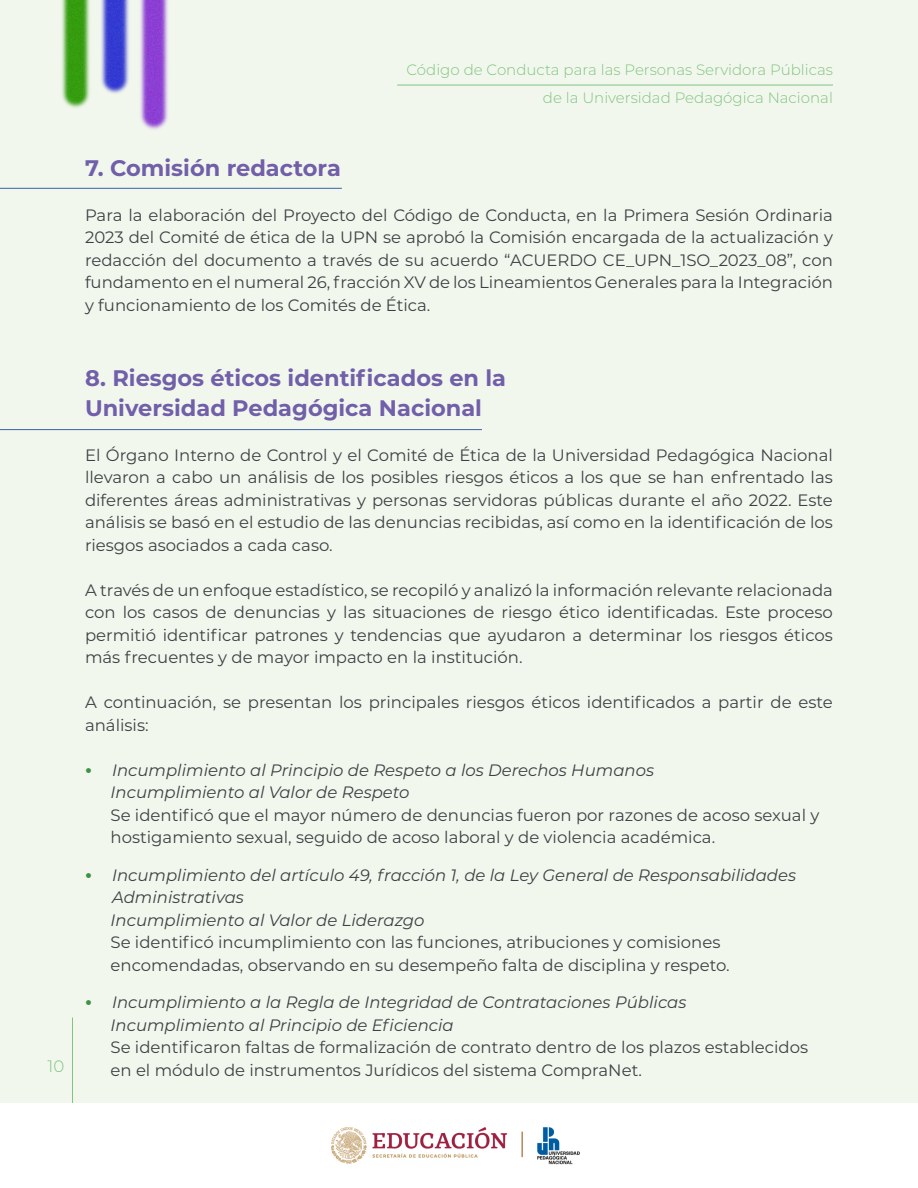
<style>
.page{position:relative;width:918px;height:1188px;background:#fff}
.page>*{position:absolute;margin:0;border:0;box-sizing:border-box;transform-origin:0 0}
.t1{font:700 22.5px "Montserrat";color:#715fa9}
.t2{font:16.5px/22.5px "Montserrat";color:#3d4144}
.t3{font:italic 16.5px/22.5px "Montserrat";color:#3d4144}
.t4{font:300 16.5px "Montserrat";color:#81c480}
.t5{font:300 15px/28.5px "Montserrat";color:#81c480;text-align:right}
.s1{font-weight:700;font-style:normal;font-size:19.5px;color:#3c9343}
</style>
<div class="page">
<div style="left:0;top:0;width:918px;height:1103px;background:#f2f7ee"></div>
<hr style="left:397px;top:85px;width:436px;height:1px;background:#81c480">
<img style="left:331px;top:1127px;width:249px;height:38px">
<img style="left:61px;top:0;width:107px;height:130px">
<hr style="left:72px;top:1017px;width:1px;height:86px;background:#81c480">
<hr style="left:0;top:188px;width:342px;height:1px;background:#3a61ad">
<hr style="left:0;top:429px;width:482px;height:1px;background:#3a61ad">
<p class="t5" style="left:407px;top:55px;width:428px">Código de Conducta para las Personas Servidora Públicas de la Universidad Pedagógica Nacional</p>
<p class="t1" style="left:85px;top:151px;width:257px">7. Comisión redactora</p>
<p class="t2" style="left:85px;top:203px;width:750px;text-align:justify">Para la elaboración del Proyecto del Código de Conducta, en la Primera Sesión Ordinaria 2023 del Comité de ética de la UPN se aprobó la Comisión encargada de la actualización y redacción del documento a través de su acuerdo “ACUERDO CE_UPN_1SO_2023_08”, con fundamento en el numeral 26, fracción XV de los Lineamientos Generales para la Integración y funcionamiento de los Comités de Ética.</p>
<p class="t4" style="left:48px;top:1055px;width:18px">10</p>
<p class="t1" style="left:85px;top:361px;width:423px">8. Riesgos éticos identificados en la</p>
<p class="t1" style="left:85px;top:391px;width:399px">Universidad Pedagógica Nacional</p>
<p class="t2" style="left:85px;top:443px;width:749px;text-align:justify">El Órgano Interno de Control y el Comité de Ética de la Universidad Pedagógica Nacional llevaron a cabo un análisis de los posibles riesgos éticos a los que se han enfrentado las diferentes áreas administrativas y personas servidoras públicas durante el año 2022. Este análisis se basó en el estudio de las denuncias recibidas, así como en la identificación de los riesgos asociados a cada caso.</p>
<p class="t2" style="left:85px;top:578px;width:749px;text-align:justify">A través de un enfoque estadístico, se recopiló y analizó la información relevante relacionada con los casos de denuncias y las situaciones de riesgo ético identificadas. Este proceso permitió identificar patrones y tendencias que ayudaron a determinar los riesgos éticos más frecuentes y de mayor impacto en la institución.</p>
<p class="t2" style="left:85px;top:691px;width:749px">A continuación, se presentan los principales riesgos éticos identificados a partir de este análisis:</p>
<p class="t3" style="left:85px;top:758px;width:571px"><span class="s1">•</span> Incumplimiento al Principio de Respeto a los Derechos Humanos</p>
<p class="t3" style="left:111px;top:781px;width:301px">Incumplimiento al Valor de Respeto</p>
<p class="t2" style="left:111px;top:803px;width:710px">Se identificó que el mayor número de denuncias fueron por razones de acoso sexual y hostigamiento sexual, seguido de acoso laboral y de violencia académica.</p>
<p class="t3" style="left:112px;top:863px;width:686px;text-indent:-27px"><span class="s1">•</span> Incumplimiento del artículo 49, fracción 1, de la Ley General de Responsabilidades<br>Administrativas</p>
<p class="t3" style="left:111px;top:908px;width:316px">Incumplimiento al Valor de Liderazgo</p>
<p class="t2" style="left:111px;top:931px;width:621px">Se identificó incumplimiento con las funciones, atribuciones y comisiones encomendadas, observando en su desempeño falta de disciplina y respeto.</p>
<p class="t3" style="left:85px;top:991px;width:603px"><span class="s1">•</span> Incumplimiento a la Regla de Integridad de Contrataciones Públicas</p>
<p class="t3" style="left:111px;top:1013px;width:345px">Incumplimiento al Principio de Eficiencia</p>
<p class="t2" style="left:111px;top:1036px;width:699px">Se identificaron faltas de formalización de contrato dentro de los plazos establecidos en el módulo de instrumentos Jurídicos del sistema CompraNet.</p>
</div>
